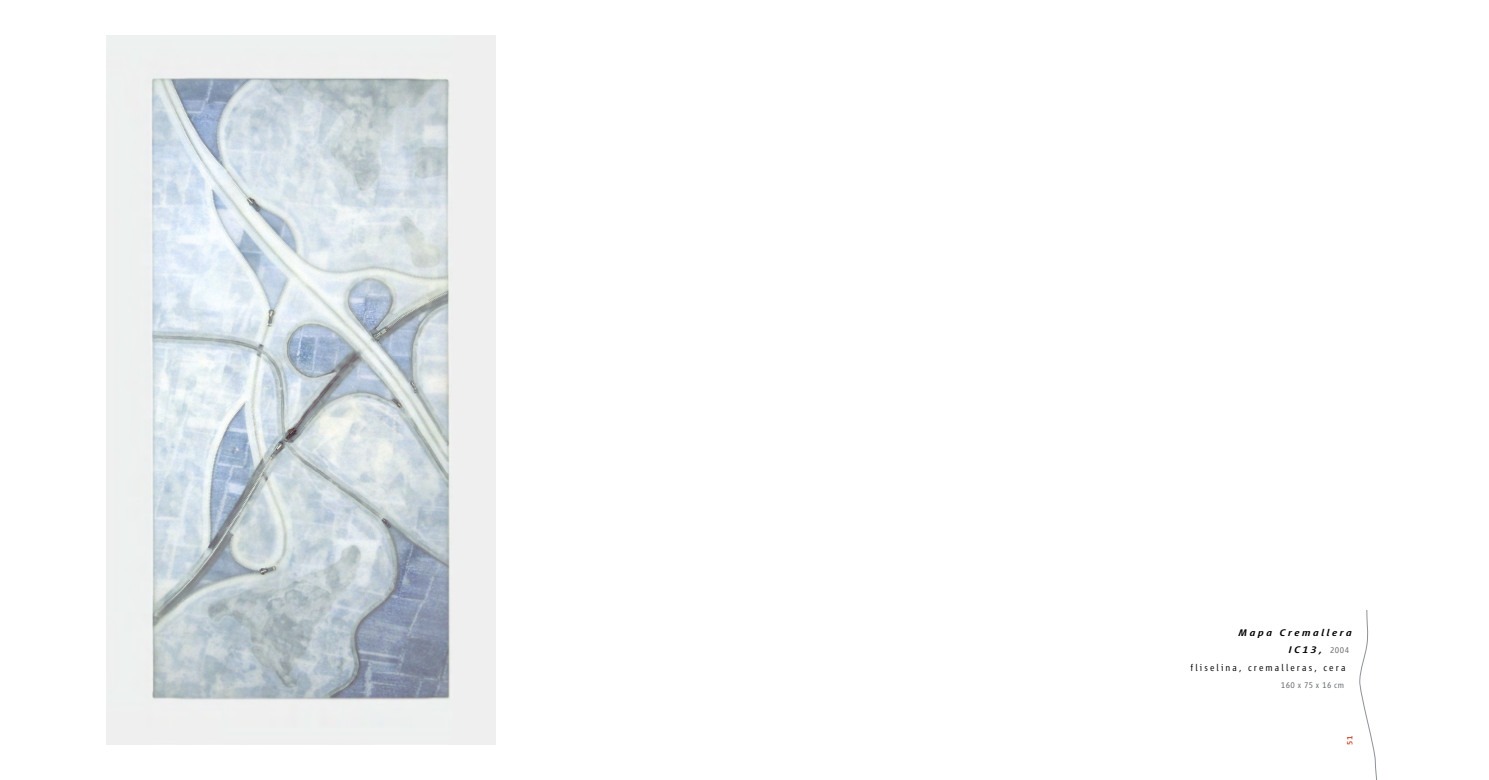
<style>
.page{position:relative;width:1489px;height:780px;background:#fff}
.page>*{position:absolute;margin:0;border:0;box-sizing:border-box;transform-origin:0 0}
.t1{font:300 10px "Vialog";letter-spacing:.21em;color:#000}
.t2{font:italic 500 10px "Vialog";letter-spacing:.21em;color:#000;scale:1.15 1}
.t3{font:300 8.75px "Vialog";letter-spacing:.045em;color:#636569}
.t4{font:500 8.12px "Vialog";color:#c84930}
.s1{font-weight:300;font-style:normal;font-size:8.75px;color:#636569}
</style>
<div class="page">
<img style="left:106px;top:35px;width:389px;height:709px">
<svg style="left:1359px;top:610px;width:19px;height:170px"></svg>
<p class="t2" style="left:1238px;top:626px;width:100px">Mapa Cremallera</p>
<p class="t2" style="left:1288px;top:644px;width:54px">IC13, <span class="s1">2004</span></p>
<p class="t1" style="left:1190px;top:661px;width:157px">fliselina, cremalleras, cera</p>
<p class="t3" style="left:1280px;top:680px;width:65px">160 x 75 x 16 cm</p>
<p class="t4" style="left:1345px;top:744px;width:10px;rotate:-90deg">51</p>
</div>
